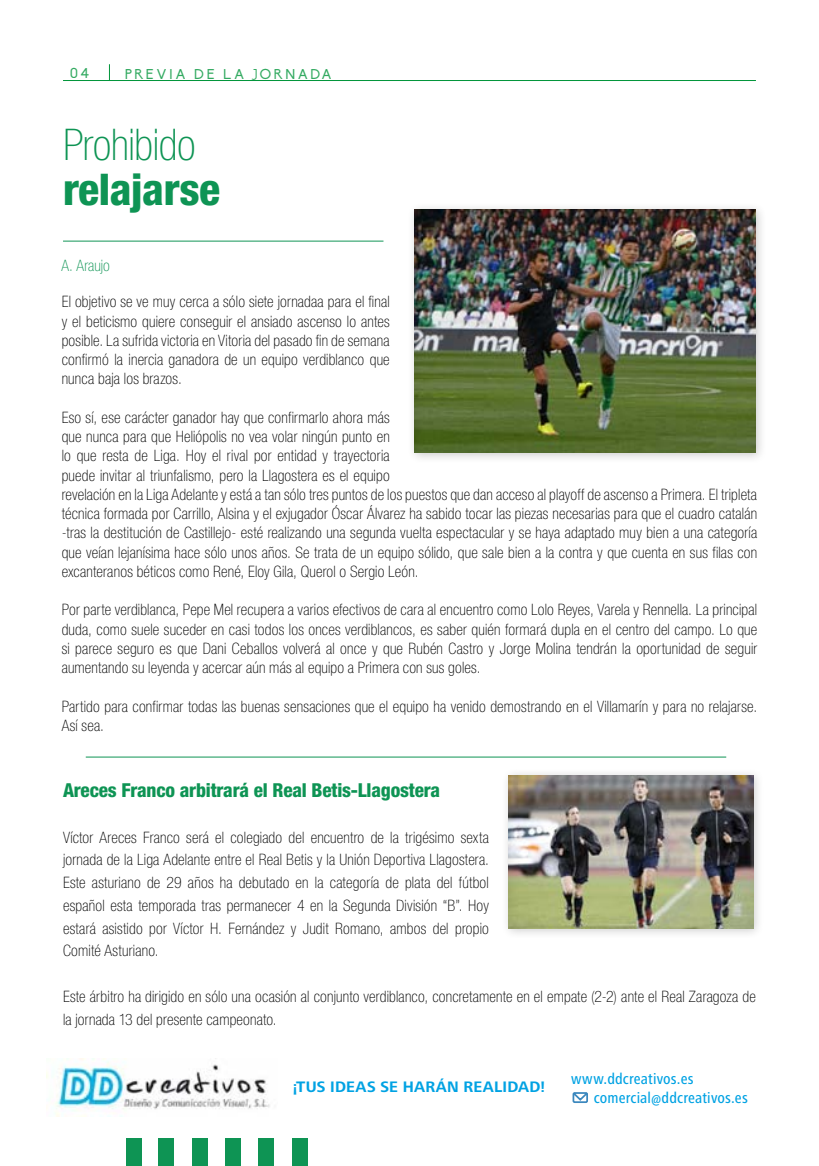
<style>
.page{position:relative;width:819px;height:1166px;background:#fff}
.page>*{position:absolute;margin:0;border:0;box-sizing:border-box;transform-origin:0 0}
.t1{font:100 condensed 43.75px "Helvetica Neue";letter-spacing:-.01em;color:#0e9454}
.t2{font:800 condensed 43.75px "Helvetica Neue";letter-spacing:-.01em;color:#0e9454}
.t3{font:800 condensed 19.25px "Helvetica Neue";letter-spacing:-.01em;color:#0e9454}
.t4{font:100 condensed 15.75px/19.2px "Helvetica Neue";letter-spacing:.01em;color:#000;text-align:justify}
.t5{font:500 condensed 15.75px/19.2px "Frutiger Next LT";letter-spacing:.01em;color:#00a2e3}
.t6{font:700 15.75px "Frutiger Next LT";letter-spacing:.015em;color:#00a2e3}
.t7{font:100 condensed 15.75px "Helvetica Neue";color:#0e9454}
.t8{font:14px "Biko";letter-spacing:.2em;color:#00953a}
.s1{font-size:11.2px}
</style>
<div class="page">
<div style="left:501px;top:768px;width:263px;height:172px;background:#000;opacity:.2"></div>
<div style="left:506px;top:769px;width:248px;height:163px;background:#000;opacity:.08"></div>
<hr style="left:63px;top:80px;width:693px;height:1px;background:#00953a">
<svg style="left:109px;top:64px;width:1px;height:16px"></svg>
<div style="left:158px;top:1138px;width:16px;height:28px;background:#0e9454"></div>
<div style="left:126px;top:1138px;width:16px;height:28px;background:#0e9454"></div>
<div style="left:192px;top:1138px;width:16px;height:28px;background:#0e9454"></div>
<div style="left:225px;top:1138px;width:16px;height:28px;background:#0e9454"></div>
<div style="left:258px;top:1139px;width:16px;height:27px;background:#0e9454"></div>
<div style="left:292px;top:1139px;width:15px;height:27px;background:#0e9454"></div>
<div style="left:407px;top:202px;width:360px;height:262px;background:#000;opacity:.2"></div>
<div style="left:413px;top:208px;width:343px;height:246px;background:#000;opacity:.08"></div>
<hr style="left:86px;top:757px;width:640px;height:1px;background:#0e9454">
<img style="left:46px;top:1058px;width:224px;height:58px">
<svg style="left:572px;top:1092px;width:16px;height:11px"></svg>
<hr style="left:63px;top:241px;width:320px;height:1px;background:#0e9454">
<p class="t8" style="left:69px;top:65px;width:21px">04</p>
<p class="t8" style="left:124px;top:66px;width:208px">PREVIA DE LA <span class="s1">J</span>ORNADA</p>
<h1 class="t1" style="left:63px;top:120px;width:134px">Prohibido</h1>
<h1 class="t2" style="left:63px;top:163px;width:159px">relajarse</h1>
<p class="t7" style="left:62px;top:256px;width:50px">A. Araujo</p>
<p class="t4" style="left:62px;top:292px;width:329px">El objetivo se ve muy cerca a sólo siete jornadaa para el final y el beticismo quiere conseguir el ansiado ascenso lo antes posible. La sufrida victoria en Vitoria del pasado fin de semana confirmó la inercia ganadora de un equipo verdiblanco que nunca baja los brazos.</p>
<p class="t4" style="left:62px;top:407px;width:697px;text-align:left">Eso sí, ese carácter ganador hay que confirmarlo ahora más<br>que nunca para que Heliópolis no vea volar ningún punto en<br>lo que resta de Liga. Hoy el rival por entidad y trayectoria<br>puede invitar al triunfalismo, pero la Llagostera es el equipo<br>revelación en la Liga Adelante y está a tan sólo tres puntos de los puestos que dan acceso al playoff de ascenso a Primera. El tripleta técnica formada por Carrillo, Alsina y el exjugador Óscar Álvarez ha sabido tocar las piezas necesarias para que el cuadro catalán -tras la destitución de Castillejo- esté realizando una segunda vuelta espectacular y se haya adaptado muy bien a una categoría que veían lejanísima hace sólo unos años. Se trata de un equipo sólido, que sale bien a la contra y que cuenta en sus filas con excanteranos béticos como René, Eloy Gila, Querol o Sergio León.</p>
<p class="t4" style="left:62px;top:600px;width:697px">Por parte verdiblanca, Pepe Mel recupera a varios efectivos de cara al encuentro como Lolo Reyes, Varela y Rennella. La principal duda, como suele suceder en casi todos los onces verdiblancos, es saber quién formará dupla en el centro del campo. Lo que si parece seguro es que Dani Ceballos volverá al once y que Rubén Castro y Jorge Molina tendrán la oportunidad de seguir aumentando su leyenda y acercar aún más al equipo a Primera con sus goles.</p>
<p class="t4" style="left:62px;top:696px;width:697px">Partido para confirmar todas las buenas sensaciones que el equipo ha venido demostrando en el Villamarín y para no relajarse.<br>Así sea.</p>
<p class="t3" style="left:63px;top:778px;width:378px">Areces Franco arbitrará el Real Betis-Llagostera</p>
<p class="t4" style="left:63px;top:825px;width:427px;line-height:22.8px">Víctor Areces Franco será el colegiado del encuentro de la trigésimo sexta jornada de la Liga Adelante entre el Real Betis y la Unión Deportiva Llagostera.<br>Este asturiano de 29 años ha debutado en la categoría de plata del fútbol español esta temporada tras permanecer 4 en la Segunda División “B”. Hoy estará asistido por Víctor H. Fernández y Judit Romano, ambos del propio Comité Asturiano.</p>
<p class="t4" style="left:63px;top:985px;width:694px;line-height:22.8px">Este árbitro ha dirigido en sólo una ocasión al conjunto verdiblanco, concretamente en el empate (2-2) ante el Real Zaragoza de la jornada 13 del presente campeonato.</p>
<p class="t6" style="left:293px;top:1078px;width:254px">¡TUS IDEAS SE HARÁN REALIDAD!</p>
<p class="t5" style="left:593px;top:1069px;width:156px;text-indent:-22px">www.ddcreativos.es comercial@ddcreativos.es</p>
</div>
